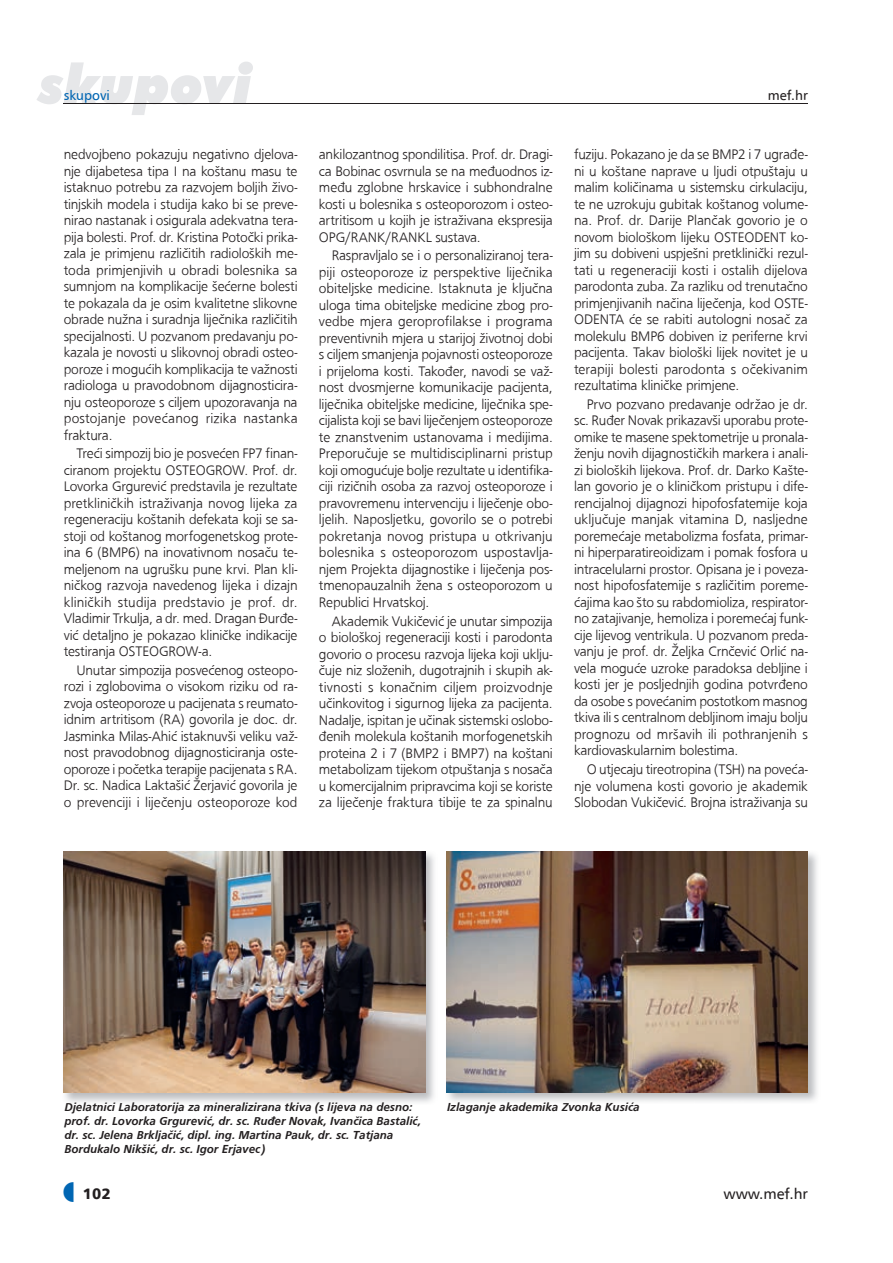
<style>
.page{position:relative;width:893px;height:1263px;background:#fff}
.page>*{position:absolute;margin:0;border:0;box-sizing:border-box;transform-origin:0 0}
.t1{font:italic 900 54px "A Futura";color:#e6e7e9}
.t2{font:15px "A Frutiger";color:#231f20}
.t3{font:900 15px "A Frutiger";color:#231f20}
.t4{font:500 14.25px/16.5px "Frugal Sans Light DTC";letter-spacing:-.015em;color:#231f20;text-align:justify}
.t5{font:13.5px "A Frutiger";color:#0166b3}
.t6{font:13.5px "A Frutiger";color:#231f20}
.t7{font:500 12px/14.2px "Frugal Sans Bold Italic DTC";color:#231f20}
</style>
<div class="page">
<hr style="left:64px;top:104px;width:744px;height:1px;background:#231f20">
<img style="left:63px;top:851px;width:371px;height:252px">
<img style="left:64px;top:851px;width:361px;height:242px">
<img style="left:446px;top:851px;width:371px;height:251px">
<img style="left:446px;top:852px;width:362px;height:240px">
<h1 class="t1" style="left:38px;top:51px;width:216px">skupovi</h1>
<p class="t5" style="left:64px;top:87px;width:48px">skupovi</p>
<p class="t6" style="left:768px;top:87px;width:42px">mef.hr</p>
<p class="t4" style="left:64px;top:146px;width:235px">nedvojbeno pokazuju negativno djelova&shy;nje dijabetesa tipa I na koštanu masu te istaknuo potrebu za razvojem boljih živo&shy;tinjskih modela i studija kako bi se preve&shy;nirao nastanak i osigurala adekvatna tera&shy;pija bolesti. Prof. dr. Kristina Potočki prika&shy;zala je primjenu različitih radioloških me&shy;toda primjenjivih u obradi bolesnika sa sumnjom na komplikacije šećerne bolesti te pokazala da je osim kvalitetne slikovne obrade nužna i suradnja liječnika različitih specijalnosti. U pozvanom predavanju po&shy;kazala je novosti u slikovnoj obradi osteo&shy;poroze i mogućih komplikacija te važnosti radiologa u pravodobnom dijagnosticira&shy;nju osteoporoze s ciljem upozoravanja na postojanje povećanog rizika nastanka fraktura.</p>
<p class="t4" style="left:64px;top:445px;width:235px;text-indent:13px">Treći simpozij bio je posvećen FP7 finan&shy;ciranom projektu OSTEOGROW. Prof. dr.<br>Lovorka Grgurević predstavila je rezultate pretkliničkih istraživanja novog lijeka za regeneraciju koštanih defekata koji se sa&shy;stoji od koštanog morfogenetskog prote&shy;ina 6 (BMP6) na inovativnom nosaču te&shy;meljenom na ugrušku pune krvi. Plan kli&shy;ničkog razvoja navedenog lijeka i dizajn kliničkih studija predstavio je prof. dr.<br>Vladimir Trkulja, a dr. med. Dragan Đurđe&shy;vić detaljno je pokazao kliničke indikacije testiranja OSTEOGROW-a.</p>
<p class="t4" style="left:64px;top:662px;width:235px;text-indent:13px">Unutar simpozija posvećenog osteopo&shy;rozi i zglobovima o visokom riziku od ra&shy;zvoja osteoporoze u pacijenata s reumato&shy;idnim artritisom (RA) govorila je doc. dr.<br>Jasminka Milas-Ahić istaknuvši veliku važ&shy;nost pravodobnog dijagnosticiranja oste&shy;oporoze i početka terapije pacijenata s RA.<br>Dr. sc. Nadica Laktašić Žerjavić govorila je o prevenciji i liječenju osteoporoze kod</p>
<p class="t4" style="left:319px;top:146px;width:235px">ankilozantnog spondilitisa. Prof. dr. Dragi&shy;ca Bobinac osvrnula se na međuodnos iz&shy;među zglobne hrskavice i subhondralne kosti u bolesnika s osteoporozom i osteo&shy;artritisom u kojih je istraživana ekspresija OPG/RANK/RANKL sustava.</p>
<p class="t4" style="left:319px;top:247px;width:235px;text-indent:13px">Raspravljalo se i o personaliziranoj tera&shy;piji osteoporoze iz perspektive liječnika obiteljske medicine. Istaknuta je ključna uloga tima obiteljske medicine zbog pro&shy;vedbe mjera geroprofilakse i programa preventivnih mjera u starijoj životnoj dobi s ciljem smanjenja pojavnosti osteoporoze i prijeloma kosti. Također, navodi se važ&shy;nost dvosmjerne komunikacije pacijenta, liječnika obiteljske medicine, liječnika spe&shy;cijalista koji se bavi liječenjem osteoporoze te znanstvenim ustanovama i medijima.<br>Preporučuje se multidisciplinarni pristup koji omogućuje bolje rezultate u identifika&shy;ciji rizičnih osoba za razvoj osteoporoze i pravovremenu intervenciju i liječenje obo&shy;ljelih. Naposljetku, govorilo se o potrebi pokretanja novog pristupa u otkrivanju bolesnika s osteoporozom uspostavlja&shy;njem Projekta dijagnostike i liječenja pos&shy;tmenopauzalnih žena s osteoporozom u Republici Hrvatskoj.</p>
<p class="t4" style="left:319px;top:612px;width:235px;text-indent:13px">Akademik Vukičević je unutar simpozija o biološkoj regeneraciji kosti i parodonta govorio o procesu razvoja lijeka koji uklju&shy;čuje niz složenih, dugotrajnih i skupih ak&shy;tivnosti s konačnim ciljem proizvodnje učinkovitog i sigurnog lijeka za pacijenta.<br>Nadalje, ispitan je učinak sistemski oslobo&shy;đenih molekula koštanih morfogenetskih proteina 2 i 7 (BMP2 i BMP7) na koštani metabolizam tijekom otpuštanja s nosača u komercijalnim pripravcima koji se koriste za liječenje fraktura tibije te za spinalnu</p>
<p class="t4" style="left:574px;top:146px;width:235px">fuziju. Pokazano je da se BMP2 i 7 ugrađe&shy;ni u koštane naprave u ljudi otpuštaju u malim količinama u sistemsku cirkulaciju, te ne uzrokuju gubitak koštanog volume&shy;na. Prof. dr. Darije Plančak govorio je o novom biološkom lijeku OSTEODENT ko&shy;jim su dobiveni uspješni pretklinički rezul&shy;tati u regeneraciji kosti i ostalih dijelova parodonta zuba. Za razliku od trenutačno primjenjivanih načina liječenja, kod OSTE-ODENTA će se rabiti autologni nosač za molekulu BMP6 dobiven iz periferne krvi pacijenta. Takav biološki lijek novitet je u terapiji bolesti parodonta s očekivanim rezultatima kliničke primjene.</p>
<p class="t4" style="left:574px;top:396px;width:235px;text-indent:13px">Prvo pozvano predavanje održao je dr. sc. Ruđer Novak prikazavši uporabu prote&shy;omike te masene spektometrije u pronala&shy;ženju novih dijagnostičkih markera i anali&shy;zi bioloških lijekova. Prof. dr. Darko Kašte&shy;lan govorio je o kliničkom pristupu i dife&shy;rencijalnoj dijagnozi hipofosfatemije koja uključuje manjak vitamina D, nasljedne poremećaje metabolizma fosfata, primar&shy;ni hiperparatireoidizam i pomak fosfora u intracelularni prostor. Opisana je i poveza&shy;nost hipofosfatemije s različitim poreme&shy;ćajima kao što su rabdomioliza, respirator&shy;no zatajivanje, hemoliza i poremećaj funk&shy;cije lijevog ventrikula. U pozvanom preda&shy;vanju je prof. dr. Željka Crnčević Orlić na&shy;vela moguće uzroke paradoksa debljine i kosti jer je posljednjih godina potvrđeno da osobe s povećanim postotkom masnog tkiva ili s centralnom debljinom imaju bolju prognozu od mršavih ili pothranjenih s kardiovaskularnim bolestima.</p>
<p class="t4" style="left:574px;top:761px;width:235px;text-indent:13px">O utjecaju tireotropina (TSH) na poveća&shy;nje volumena kosti govorio je akademik Slobodan Vukičević. Brojna istraživanja su</p>
<p class="t7" style="left:64px;top:1099px;width:358px">Djelatnici Laboratorija za mineralizirana tkiva (s lijeva na desno: prof. dr. Lovorka Grgurević, dr. sc. Ruđer Novak, Ivančica Bastalić, dr. sc. Jelena Brkljačić, dipl. ing. Martina Pauk, dr. sc. Tatjana Bordukalo Nikšić, dr. sc. Igor Erjavec)</p>
<p class="t7" style="left:447px;top:1099px;width:194px">Izlaganje akademika Zvonka Kusića</p>
<p class="t3" style="left:83px;top:1184px;width:29px">102</p>
<p class="t2" style="left:724px;top:1185px;width:86px">www.mef.hr</p>
</div>
